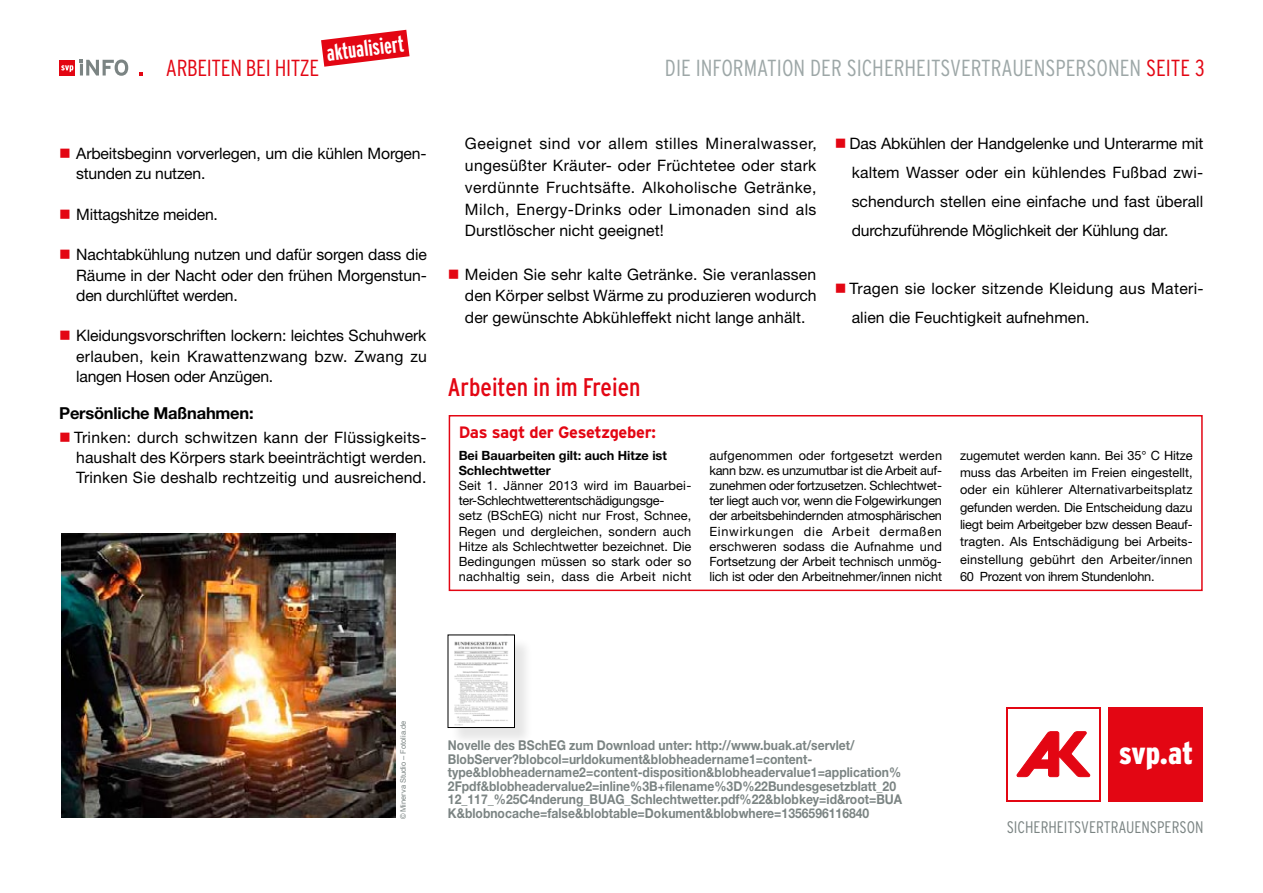
<style>
.page{position:relative;width:1263px;height:893px;background:#fff}
.page>*{position:absolute;margin:0;border:0;box-sizing:border-box;transform-origin:0 0}
.t1{font:900 condensed 31.2px "Interstate";color:#fff}
.t2{font:condensed 25.5px "Interstate";color:#e30613}
.t3{font:300 condensed 23.25px "Interstate";color:#9da7a7}
.t4{font:300 condensed 23.25px "Interstate";color:#e30613}
.t5{font:700 extra-condensed 22.5px "Interstate";color:#fff}
.t6{font:300 condensed 16.65px "Interstate";color:#7b8483}
.t7{font:700 16.5px "Interstate";letter-spacing:-.02em;color:#e30613}
.t8{font:700 16.5px "Helvetica Neue LT Pro";letter-spacing:-.015em;color:#000}
.t9{font:15.75px/20.2px "Helvetica Neue LT Pro";letter-spacing:.005em;color:#000;text-align:justify}
.t10{font:15.75px "Helvetica Neue LT Pro";letter-spacing:-.015em;color:#000}
.t11{font:700 13.5px/13.5px "Helvetica Neue LT Pro";color:#7b8483;scale:.9 1}
.t12{font:12.75px/15.1px "Helvetica Neue LT Pro";letter-spacing:.005em;color:#000;text-align:justify}
.t13{font:700 12.75px/15.1px "Helvetica Neue LT Pro";color:#000}
.t14{font:7.5px "Arial";color:#7b8483}
.s1{color:#e30613}
</style>
<div class="page">
<svg style="left:1007px;top:707px;width:94px;height:94px"></svg>
<div style="left:1008px;top:709px;width:91px;height:90px;background:#fff"></div>
<svg style="left:1017px;top:732px;width:73px;height:45px"></svg>
<div style="left:1109px;top:707px;width:94px;height:94px;background:#e30613"></div>
<div style="left:59px;top:60px;width:16px;height:16px;background:#e30613"></div>
<svg style="left:61px;top:65px;width:12px;height:7px"></svg>
<svg style="left:80px;top:60px;width:48px;height:16px"></svg>
<div style="left:449px;top:415px;width:754px;height:176px;border:2px solid #e30613"></div>
<img style="left:61px;top:534px;width:335px;height:284px">
<div style="left:450px;top:637px;width:83px;height:109px;background:#000;opacity:.1"></div>
<img style="left:450px;top:637px;width:63px;height:89px">
<div style="left:448px;top:635px;width:67px;height:93px;border:1px solid #000"></div>
<svg style="left:321px;top:30px;width:88px;height:37px"></svg>
<h3 class="t5" style="left:325px;top:41px;width:79px;rotate:-7deg">aktualisiert</h3>
<h3 class="t4" style="left:166px;top:55px;width:155px">ARBEITEN BEI HITZE</h3>
<h3 class="t3" style="left:665px;top:55px;width:541px">DIE INFORMATION DER SICHERHEITSVERTRAUENSPERSONEN <span class="s1">SEITE 3</span></h3>
<p class="t9" style="left:76px;top:143px;width:352px">Arbeitsbeginn vorverlegen, um die kühlen Morgen&shy;stunden zu nutzen.</p>
<p class="t10" style="left:76px;top:204px;width:143px">Mittagshitze meiden.</p>
<p class="t9" style="left:76px;top:244px;width:352px">Nachtabkühlung nutzen und dafür sorgen dass die Räume in der Nacht oder den frühen Morgenstun&shy;den durchlüftet werden.</p>
<p class="t9" style="left:76px;top:325px;width:352px">Kleidungsvorschriften lockern: leichtes Schuhwerk erlauben, kein Krawattenzwang bzw. Zwang zu langen Hosen oder Anzügen.</p>
<p class="t8" style="left:59px;top:403px;width:196px">Persönliche Maßnahmen:</p>
<p class="t9" style="left:74px;top:426px;width:354px">Trinken: durch schwitzen kann der Flüssigkeits&shy;haushalt des Körpers stark beeinträchtigt werden.<br>Trinken Sie deshalb rechtzeitig und ausreichend.</p>
<p class="t9" style="left:465px;top:133px;width:353px;line-height:21.8px">Geeignet sind vor allem stilles Mineralwasser, ungesüßter Kräuter- oder Früchtetee oder stark verdünnte Fruchtsäfte. Alkoholische Getränke, Milch, Energy-Drinks oder Limonaden sind als Durstlöscher nicht geeignet!</p>
<p class="t9" style="left:465px;top:263px;width:353px;line-height:21.8px">Meiden Sie sehr kalte Getränke. Sie veranlassen den Körper selbst Wärme zu produzieren wodurch der gewünschte Abkühleffekt nicht lange anhält.</p>
<h2 class="t2" style="left:448px;top:372px;width:194px">Arbeiten in im Freien</h2>
<p class="t9" style="left:849px;top:129px;width:355px;line-height:28.8px">Das Abkühlen der Handgelenke und Unterarme mit kaltem Wasser oder ein kühlendes Fußbad zwi&shy;schendurch stellen eine einfache und fast überall durchzuführende Möglichkeit der Kühlung dar.</p>
<p class="t9" style="left:849px;top:273px;width:356px;line-height:29.5px">Tragen sie locker sitzende Kleidung aus Materi&shy;alien die Feuchtigkeit aufnehmen.</p>
<p class="t7" style="left:459px;top:423px;width:199px">Das sagt der Gesetzgeber:</p>
<p class="t13" style="left:459px;top:447px;width:210px">Bei Bauarbeiten gilt: auch Hitze ist<br>Schlechtwetter</p>
<p class="t12" style="left:459px;top:478px;width:234px;text-align:left">Seit 1. Jänner 2013 wird im Bauarbei&shy;ter-Schlechtwetterentschädigungsge-<br>setz (BSchEG) nicht nur Frost, Schnee, Regen und dergleichen, sondern auch Hitze als Schlechtwetter bezeichnet. Die Bedingungen müssen so stark oder so nachhaltig sein, dass die Arbeit nicht</p>
<p class="t12" style="left:709px;top:447px;width:234px">aufgenommen oder fortgesetzt werden kann bzw. es unzumutbar ist die Arbeit auf&shy;zunehmen oder fortzusetzen. Schlechtwet&shy;ter liegt auch vor, wenn die Folgewirkungen der arbeitsbehindernden atmosphärischen Einwirkungen die Arbeit dermaßen erschweren sodass die Aufnahme und Fortsetzung der Arbeit technisch unmög&shy;lich ist oder den Arbeitnehmer/innen nicht</p>
<p class="t12" style="left:960px;top:446px;width:234px;line-height:17.4px">zugemutet werden kann. Bei 35° C Hitze muss das Arbeiten im Freien eingestellt, oder ein kühlerer Alternativarbeitsplatz gefunden werden. Die Entscheidung dazu liegt beim Arbeitgeber bzw dessen Beauf&shy;tragten. Als Entschädigung bei Arbeits&shy;einstellung gebührt den Arbeiter/innen 60 Prozent von ihrem Stundenlohn.</p>
<p class="t14" style="left:398px;top:819px;width:100px;rotate:-90deg">© Minerva Studio – Fotolia.de</p>
<p class="t11" style="left:448px;top:738px;width:506px">Novelle des BSchEG zum Download unter: http://www.buak.at/servlet/ BlobServer?blobcol=urldokument&amp;blobheadername1=content&shy;type&amp;blobheadername2=content-disposition&amp;blobheadervalue1=application% 2Fpdf&amp;blobheadervalue2=inline%3B+filename%3D%22Bundesgesetzblatt_20<br>12_117_%25C4nderung_BUAG_Schlechtwetter.pdf%22&amp;blobkey=id&amp;root=BUA</p>
<p class="t11" style="left:448px;top:806px;width:470px">K&amp;blobnocache=false&amp;blobtable=Dokument&amp;blobwhere=1356596116840</p>
<h1 class="t1" style="left:1119px;top:735px;width:76px">svp.at</h1>
<p class="t6" style="left:1007px;top:818px;width:198px">SICHERHEITSVERTRAUENSPERSON</p>
</div>
